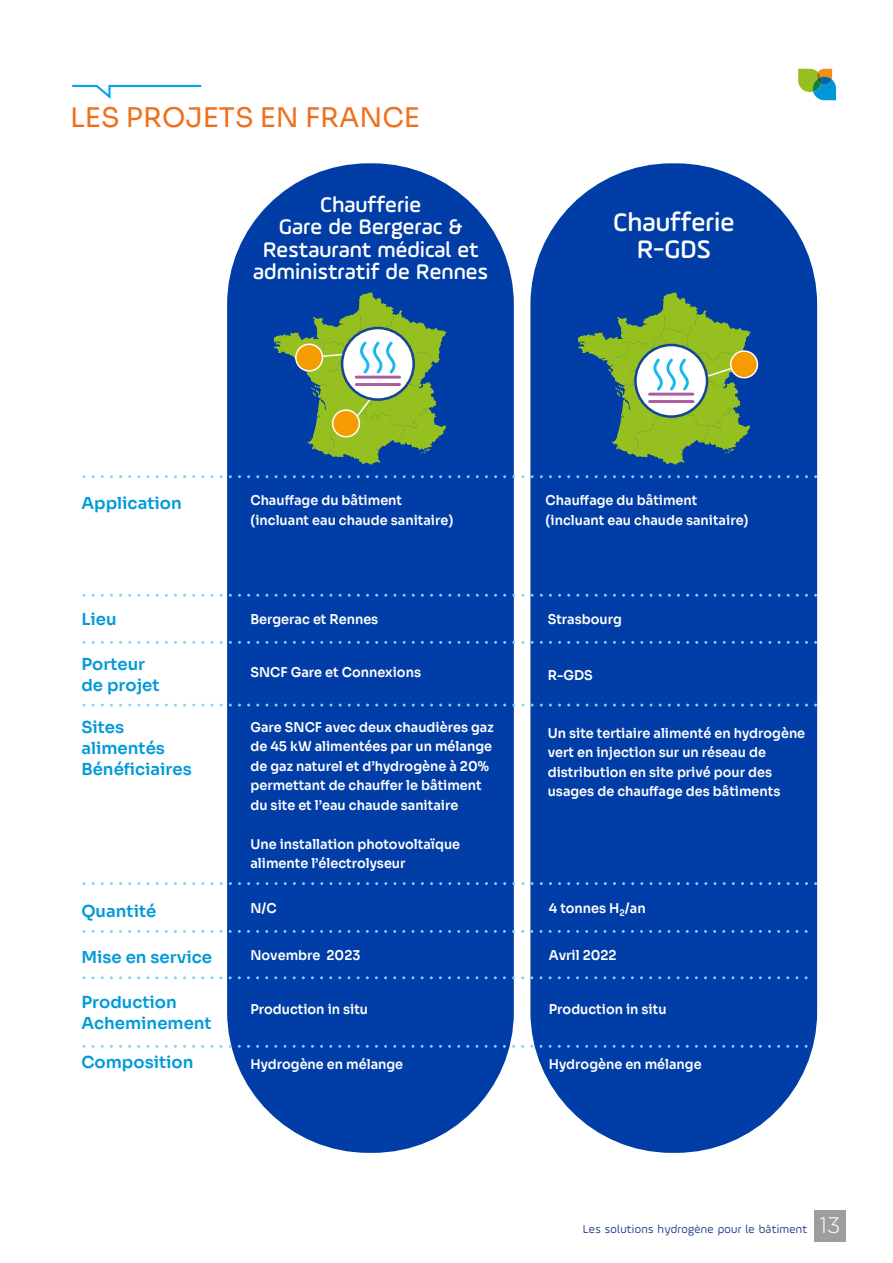
<style>
.page{position:relative;width:893px;height:1263px;background:#fff}
.page>*{position:absolute;margin:0;border:0;box-sizing:border-box;transform-origin:0 0}
.t1{font:27px "Sora";color:#ee701d}
.t2{font:500 27px/27px "Ample Soft Pro";color:#fff;text-align:center}
.t3{font:500 22.5px/22.5px "Ample Soft Pro";color:#fff;text-align:center}
.t4{font:16.5px/21px "Sora";color:#009ad9}
.t5{font:13.5px/19.5px "Sora";color:#fff;scale:.95 1}
.t6{font:12px "Ample Soft Pro";letter-spacing:.02em;color:#24438b}
.s1{font-family:"Gotham Rounded";font-weight:300;font-size:22.5px;color:#fff}
</style>
<div class="page">
<div style="left:227px;top:163px;width:287px;height:990px;background:#003da6;border-radius:141px"></div>
<div style="left:530px;top:163px;width:287px;height:990px;background:#003da6;border-radius:141px"></div>
<svg style="left:84px;top:475px;width:722px;height:3px"></svg>
<svg style="left:84px;top:594px;width:722px;height:3px"></svg>
<svg style="left:84px;top:641px;width:722px;height:3px"></svg>
<svg style="left:84px;top:703px;width:722px;height:3px"></svg>
<svg style="left:84px;top:882px;width:722px;height:3px"></svg>
<svg style="left:84px;top:930px;width:713px;height:3px"></svg>
<svg style="left:84px;top:976px;width:713px;height:3px"></svg>
<svg style="left:84px;top:1045px;width:713px;height:3px"></svg>
<svg style="left:731px;top:351px;width:26px;height:27px"></svg>
<div style="left:730px;top:350px;width:28px;height:28px;border:2px solid #fff;border-radius:50%"></div>
<svg style="left:72px;top:84px;width:130px;height:15px"></svg>
<svg style="left:798px;top:69px;width:38px;height:31px"></svg>
<svg style="left:578px;top:292px;width:173px;height:173px"></svg>
<hr style="left:650px;top:393px;width:43px;height:3px;background:#ac5da1">
<hr style="left:650px;top:400px;width:43px;height:3px;background:#ac5da1">
<svg style="left:273px;top:292px;width:174px;height:173px"></svg>
<hr style="left:356px;top:376px;width:44px;height:3px;background:#ac5da1">
<hr style="left:356px;top:383px;width:44px;height:3px;background:#ac5da1">
<svg style="left:814px;top:1210px;width:32px;height:32px"></svg>
<h1 class="t1" style="left:70px;top:95px;width:351px">LES PROJETS EN FRANCE</h1>
<h2 class="t3" style="left:253px;top:193px;width:236px">Chaufferie<br>Gare de Bergerac &amp;<br>Restaurant médical et administratif de Rennes</h2>
<h1 class="t2" style="left:613px;top:209px;width:123px">Chaufferie<br>R-GDS</h1>
<p class="t4" style="left:81px;top:491px;width:102px">Application</p>
<p class="t4" style="left:81px;top:607px;width:37px">Lieu</p>
<p class="t4" style="left:81px;top:652px;width:80px">Porteur de projet</p>
<p class="t4" style="left:81px;top:715px;width:112px">Sites alimentés<br>Bénéficiaires</p>
<p class="t4" style="left:81px;top:899px;width:77px">Quantité</p>
<p class="t4" style="left:81px;top:945px;width:132px">Mise en service</p>
<p class="t4" style="left:81px;top:990px;width:132px">Production<br>Acheminement</p>
<p class="t4" style="left:81px;top:1050px;width:114px">Composition</p>
<p class="t5" style="left:250px;top:490px;width:215px">Chauffage du bâtiment (incluant eau chaude sanitaire)</p>
<p class="t5" style="left:546px;top:490px;width:215px">Chauffage du bâtiment (incluant eau chaude sanitaire)</p>
<p class="t5" style="left:250px;top:608px;width:136px">Bergerac et Rennes</p>
<p class="t5" style="left:548px;top:608px;width:79px">Strasbourg</p>
<p class="t5" style="left:250px;top:661px;width:181px">SNCF Gare et Connexions</p>
<p class="t5" style="left:548px;top:664px;width:49px">R-GDS</p>
<p class="t5" style="left:250px;top:716px;width:258px">Gare SNCF avec deux chaudières gaz de 45 kW alimentées par un mélange de gaz naturel et d’hydrogène à 20% permettant de chauffer le bâtiment du site et l’eau chaude sanitaire</p>
<p class="t5" style="left:250px;top:833px;width:222px">Une installation photovoltaïque alimente l’électrolyseur</p>
<p class="t5" style="left:548px;top:722px;width:273px">Un site tertiaire alimenté en hydrogène vert en injection sur un réseau de distribution en site privé pour des usages de chauffage des bâtiments</p>
<p class="t5" style="left:250px;top:897px;width:29px">N/C</p>
<p class="t5" style="left:549px;top:897px;width:103px">4 tonnes H<sub>2</sub>/an</p>
<p class="t5" style="left:250px;top:945px;width:117px">Novembre 2023</p>
<p class="t5" style="left:549px;top:945px;width:73px">Avril 2022</p>
<p class="t5" style="left:250px;top:998px;width:125px">Production in situ</p>
<p class="t5" style="left:549px;top:998px;width:125px">Production in situ</p>
<p class="t5" style="left:250px;top:1053px;width:162px">Hydrogène en mélange</p>
<p class="t5" style="left:549px;top:1053px;width:162px">Hydrogène en mélange</p>
<p class="t6" style="left:583px;top:1221px;width:259px">Les solutions hydrogène pour le bâtiment <span class="s1">13</span></p>
</div>
